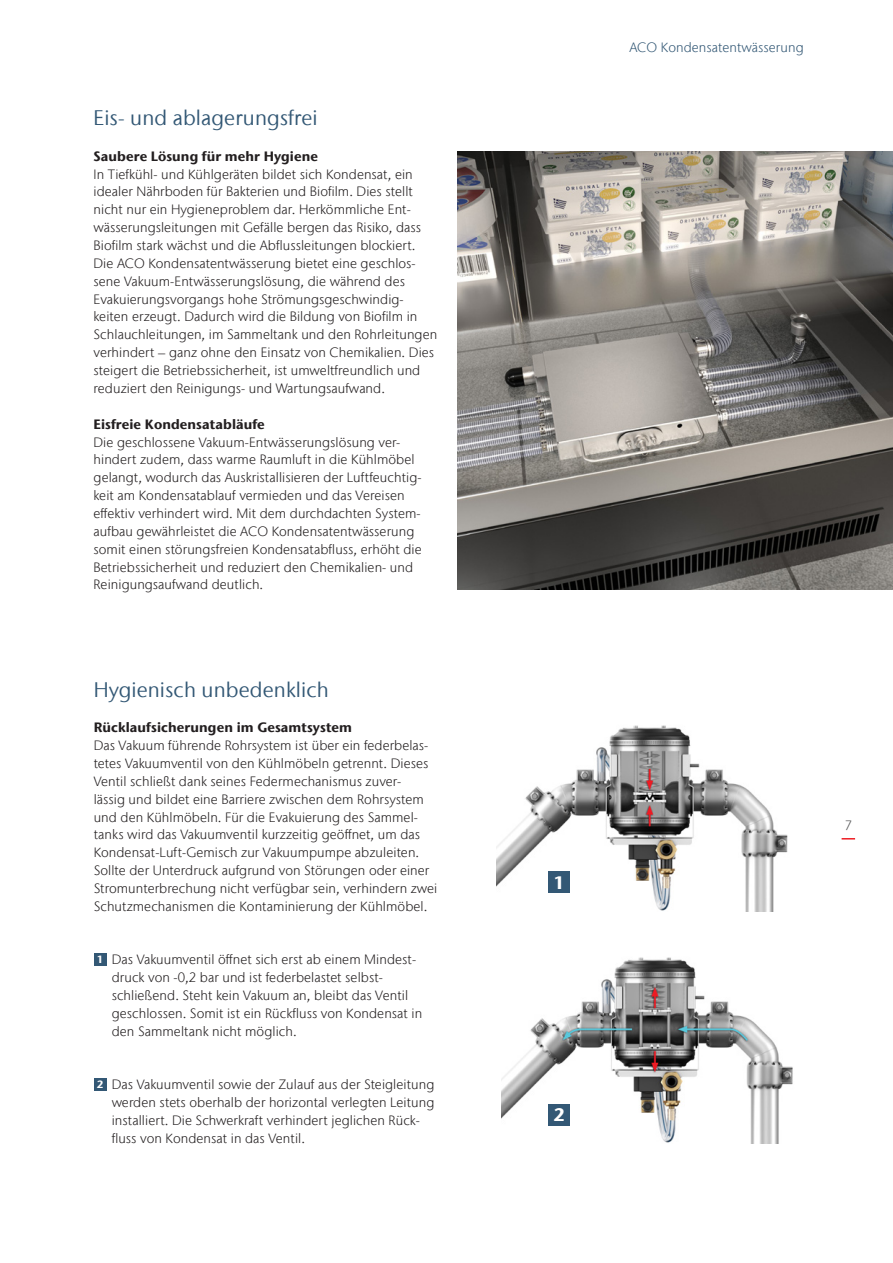
<style>
.page{position:relative;width:893px;height:1263px;background:#fff}
.page>*{position:absolute;margin:0;border:0;box-sizing:border-box;transform-origin:0 0}
.Intermediate_heading{font:21px "Stone Sans IIITC Com";letter-spacing:.005em;color:#335875}
.t1{font:700 18px "Stone Sans IIITC Com";color:#fff}
.Body_copy{font:300 13.5px/17.9px "Stone Sans IIITC Com";letter-spacing:.005em;color:#231f20}
.Body_copy-2{font:700 13.5px "Stone Sans IIITC Com";letter-spacing:.005em;color:#231f20}
.t2{font:300 13.5px "Stone Sans IIITC Com";letter-spacing:.005em;color:#335875}
.t3{font:300 13.5px "Stone Sans IIITC Com";color:#57585a}
.t4{font:700 10.5px "Stone Sans IIITC Com";color:#fff}
</style>
<div class="page">
<svg style="left:842px;top:838px;width:13px;height:1px"></svg>
<div style="left:94px;top:953px;width:12px;height:13px;background:#335875"></div>
<div style="left:94px;top:1078px;width:12px;height:13px;background:#335875"></div>
<img style="left:458px;top:151px;width:435px;height:438px">
<img style="left:497px;top:725px;width:291px;height:186px">
<img style="left:502px;top:957px;width:291px;height:186px">
<div style="left:549px;top:872px;width:21px;height:21px;background:#335875"></div>
<div style="left:549px;top:1104px;width:21px;height:21px;background:#335875"></div>
<p class="Intermediate_heading" style="left:94px;top:105px;width:226px">Eis- und ablagerungsfrei</p>
<p class="Body_copy-2" style="left:94px;top:147px;width:226px">Saubere Lösung für mehr Hygiene</p>
<p class="Body_copy" style="left:94px;top:165px;width:345px">In Tiefkühl- und Kühlgeräten bildet sich Kondensat, ein idealer Nährboden für Bakterien und Biofilm. Dies stellt nicht nur ein Hygieneproblem dar. Herkömmliche Ent&shy;wässerungsleitungen mit Gefälle bergen das Risiko, dass Biofilm stark wächst und die Abflussleitungen blockiert.<br>Die ACO Kondensatentwässerung bietet eine geschlos&shy;sene Vakuum-Entwässerungslösung, die während des Evakuierungsvorgangs hohe Strömungsgeschwindig&shy;keiten erzeugt. Dadurch wird die Bildung von Biofilm in Schlauchleitungen, im Sammeltank und den Rohrleitungen verhindert – ganz ohne den Einsatz von Chemikalien. Dies steigert die Betriebssicherheit, ist umweltfreundlich und reduziert den Reinigungs- und Wartungsaufwand.</p>
<p class="Body_copy-2" style="left:94px;top:415px;width:173px">Eisfreie Kondensatabläufe</p>
<p class="Body_copy" style="left:94px;top:433px;width:330px">Die geschlossene Vakuum-Entwässerungslösung ver&shy;hindert zudem, dass warme Raumluft in die Kühlmöbel gelangt, wodurch das Auskristallisieren der Luftfeuchtig&shy;keit am Kondensatablauf vermieden und das Vereisen effektiv verhindert wird. Mit dem durchdachten System&shy;aufbau gewährleistet die ACO Kondensatentwässerung somit einen störungsfreien Kondensatabfluss, erhöht die Betriebssicherheit und reduziert den Chemikalien- und Reinigungsaufwand deutlich.</p>
<p class="Intermediate_heading" style="left:94px;top:676px;width:237px">Hygienisch unbedenklich</p>
<p class="Body_copy-2" style="left:94px;top:719px;width:260px">Rücklaufsicherungen im Gesamtsystem</p>
<p class="Body_copy" style="left:94px;top:736px;width:345px">Das Vakuum führende Rohrsystem ist über ein federbelas&shy;tetes Vakuumventil von den Kühlmöbeln getrennt. Dieses Ventil schließt dank seines Federmechanismus zuver-<br>lässig und bildet eine Barriere zwischen dem Rohrsystem und den Kühlmöbeln. Für die Evakuierung des Sammel&shy;tanks wird das Vakuumventil kurzzeitig geöffnet, um das Kondensat-Luft-Gemisch zur Vakuumpumpe abzuleiten.<br>Sollte der Unterdruck aufgrund von Störungen oder einer Stromunterbrechung nicht verfügbar sein, verhindern zwei Schutzmechanismen die Kontaminierung der Kühlmöbel.</p>
<p class="t4" style="left:97px;top:953px;width:8px">1</p>
<p class="Body_copy" style="left:112px;top:951px;width:306px">Das Vakuumventil öffnet sich erst ab einem Mindest-</p>
<p class="Body_copy" style="left:112px;top:968px;width:273px">druck von -0,2 bar und ist federbelastet selbst-</p>
<p class="Body_copy" style="left:112px;top:986px;width:298px">schließend. Steht kein Vakuum an, bleibt das Ventil</p>
<p class="Body_copy" style="left:112px;top:1004px;width:312px">geschlossen. Somit ist ein Rückfluss von Kondensat in</p>
<p class="Body_copy" style="left:112px;top:1022px;width:187px">den Sammeltank nicht möglich.</p>
<p class="t4" style="left:97px;top:1078px;width:8px">2</p>
<p class="Body_copy" style="left:112px;top:1076px;width:324px">Das Vakuumventil sowie der Zulauf aus der Steigleitung</p>
<p class="Body_copy" style="left:112px;top:1093px;width:324px">werden stets oberhalb der horizontal verlegten Leitung</p>
<p class="Body_copy" style="left:112px;top:1111px;width:310px">installiert. Die Schwerkraft verhindert jeglichen Rück-</p>
<p class="Body_copy" style="left:112px;top:1129px;width:195px">fluss von Kondensat in das Ventil.</p>
<p class="t2" style="left:629px;top:38px;width:176px">ACO Kondensatentwässerung</p>
<p class="t1" style="left:554px;top:870px;width:13px">1</p>
<p class="t1" style="left:554px;top:1103px;width:13px">2</p>
<p class="t3" style="left:845px;top:816px;width:9px">7</p>
</div>
